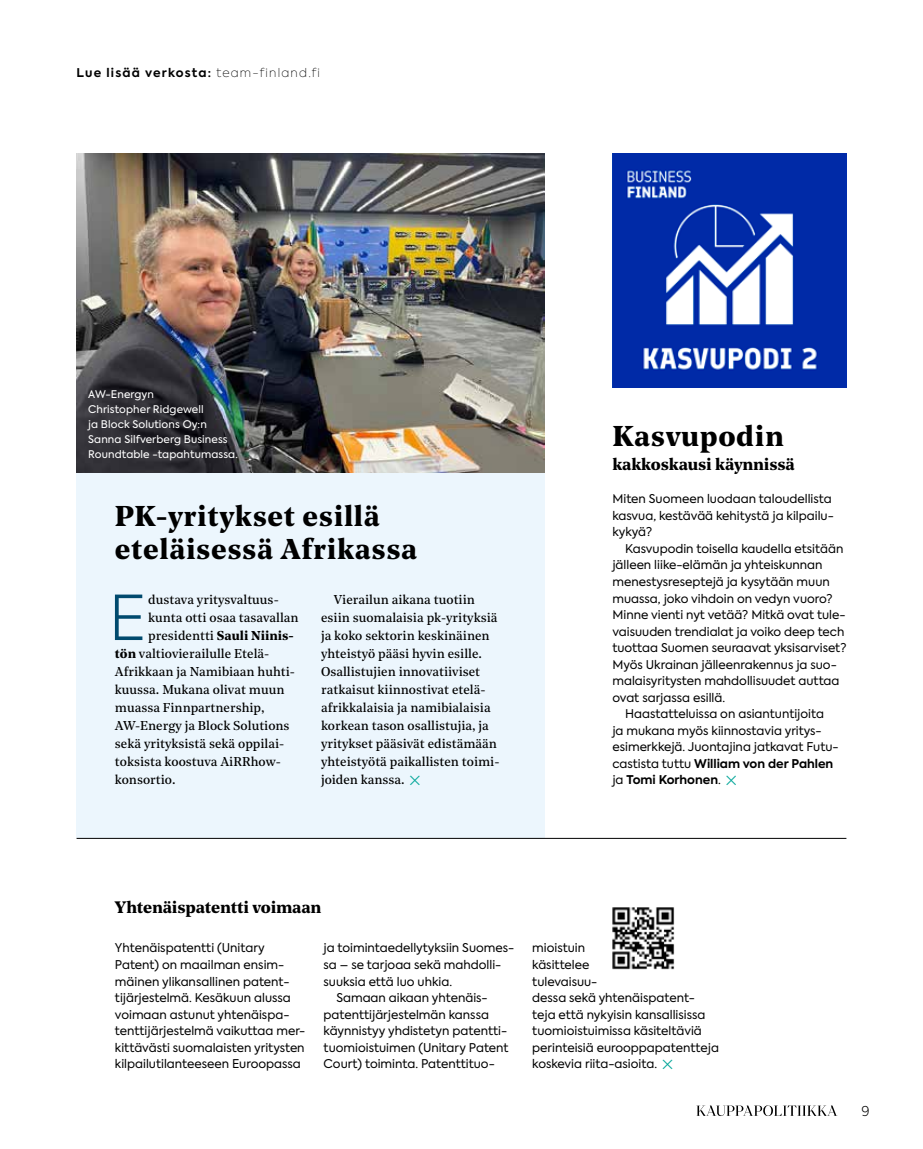
<style>
.page{position:relative;width:923px;height:1149px;background:#fff}
.page>*{position:absolute;margin:0;border:0;box-sizing:border-box;transform-origin:0 0}
.t1{font:300 61.5px "Axiforma";color:#004a6e}
.t2{font:700 28.5px/33px "Noe Text";letter-spacing:.02em;color:#000}
.t3{font:700 16.5px "Noe Text";letter-spacing:-.01em;color:#000}
.t4{font:300 13.5px "Axiforma";color:#000}
.t5{font:12.75px/18px "Noe Text";color:#000}
.t6{font:700 12.75px "Noe Text";color:#000}
.t7{font:12px/16.5px "Axiforma";color:#000}
.t8{font:700 12px "Axiforma";color:#000}
.t9{font:700 12px "Axiforma";letter-spacing:.1em;color:#000}
.t10{font:10.5px/15px "Axiforma";letter-spacing:.01em;color:#fff}
.s1{font-weight:100}
.s2{font-weight:400}
.s3{font-weight:700}
</style>
<div class="page">
<svg style="left:696px;top:1105px;width:140px;height:10px"></svg>
<div style="left:77px;top:153px;width:468px;height:684px;background:#ecf6fd"></div>
<hr style="left:77px;top:837px;width:769px;height:1px;background:#000">
<img style="left:612px;top:153px;width:234px;height:234px">
<img style="left:77px;top:153px;width:468px;height:319px">
<img style="left:612px;top:907px;width:63px;height:62px">
<p class="t9" style="left:77px;top:64px;width:245px">Lue lisää verkosta: <span class="s1">team-finland.fi</span></p>
<p class="t10" style="left:88px;top:387px;width:151px">AW-Energyn<br>Christopher Ridgewell<br>ja Block Solutions Oy:n<br>Sanna Silfverberg Business<br>Roundtable -tapahtumassa.</p>
<h2 class="t2" style="left:115px;top:497px;width:304px">PK-yritykset esillä eteläisessä Afrikassa</h2>
<h1 class="t1" style="left:109px;top:578px;width:38px">E</h1>
<p class="t5" style="left:148px;top:589px;width:132px">dustava yritysvaltuus-</p>
<p class="t5" style="left:321px;top:589px;width:180px;text-indent:13px">Vierailun aikana tuotiin esiin suomalaisia pk-yrityksiä ja koko sektorin keskinäinen yhteistyö pääsi hyvin esille.<br>Osallistujien innovatiiviset ratkaisut kiinnostivat etelä&shy;afrikkalaisia ja namibialaisia korkean tason osallistujia, ja yritykset pääsivät edistämään yhteistyötä paikallisten toimi&shy;joiden kanssa.</p>
<p class="t5" style="left:148px;top:607px;width:152px">kunta otti osaa tasavallan</p>
<p class="t6" style="left:148px;top:625px;width:147px"><span class="s2">presidentti</span> Sauli Niinis-</p>
<p class="t5" style="left:115px;top:643px;width:156px"><span class="s3">tön</span> valtiovierailulle Etelä-</p>
<p class="t5" style="left:115px;top:661px;width:180px">Afrikkaan ja Namibiaan huhti-</p>
<p class="t5" style="left:115px;top:679px;width:171px">kuussa. Mukana olivat muun</p>
<p class="t5" style="left:115px;top:697px;width:151px">muassa Finnpartnership,</p>
<p class="t5" style="left:115px;top:715px;width:176px">AW-Energy ja Block Solutions</p>
<p class="t5" style="left:115px;top:733px;width:171px">sekä yrityksistä sekä oppilai-</p>
<p class="t5" style="left:115px;top:751px;width:167px">toksista koostuva AiRRhow-</p>
<p class="t5" style="left:115px;top:769px;width:62px">konsortio.</p>
<h2 class="t2" style="left:612px;top:418px;width:173px">Kasvupodin</h2>
<h3 class="t3" style="left:612px;top:452px;width:184px">kakkoskausi käynnissä</h3>
<p class="t7" style="left:612px;top:491px;width:223px">Miten Suomeen luodaan taloudellista kasvua, kestävää kehitystä ja kilpailu&shy;kykyä?</p>
<p class="t7" style="left:625px;top:540px;width:220px">Kasvupodin toisella kaudella etsitään</p>
<p class="t7" style="left:612px;top:557px;width:212px">jälleen liike-elämän ja yhteiskunnan</p>
<p class="t7" style="left:612px;top:573px;width:219px">menestysreseptejä ja kysytään muun</p>
<p class="t7" style="left:612px;top:590px;width:222px">muassa, joko vihdoin on vedyn vuoro?</p>
<p class="t7" style="left:612px;top:606px;width:235px">Minne vienti nyt vetää? Mitkä ovat tule-</p>
<p class="t7" style="left:612px;top:623px;width:233px">vaisuuden trendialat ja voiko deep tech</p>
<p class="t7" style="left:612px;top:639px;width:235px">tuottaa Suomen seuraavat yksisarviset?</p>
<p class="t7" style="left:612px;top:656px;width:226px">Myös Ukrainan jälleenrakennus ja suo-</p>
<p class="t7" style="left:612px;top:672px;width:229px">malaisyritysten mahdollisuudet auttaa</p>
<p class="t7" style="left:612px;top:689px;width:114px">ovat sarjassa esillä.</p>
<p class="t7" style="left:625px;top:705px;width:200px">Haastatteluissa on asiantuntijoita</p>
<p class="t7" style="left:612px;top:722px;width:209px">ja mukana myös kiinnostavia yritys-</p>
<p class="t7" style="left:612px;top:738px;width:228px">esimerkkejä. Juontajina jatkavat Futu-</p>
<p class="t8" style="left:612px;top:754px;width:222px"><span class="s2">castista tuttu</span> William von der Pahlen</p>
<p class="t8" style="left:612px;top:771px;width:110px"><span class="s2">ja</span> Tomi Korhonen<span class="s2">.</span></p>
<h3 class="t3" style="left:115px;top:894px;width:208px">Yhtenäispatentti voimaan</h3>
<p class="t7" style="left:115px;top:939px;width:192px">Yhtenäispatentti (Unitary<br>Patent) on maailman ensim&shy;mäinen ylikansallinen patent&shy;tijärjestelmä. Kesäkuun alussa voimaan astunut yhtenäispa&shy;tenttijärjestelmä vaikuttaa mer&shy;kittävästi suomalaisten yritysten kilpailutilanteeseen Euroopassa</p>
<p class="t7" style="left:323px;top:939px;width:192px">ja toimintaedellytyksiin Suomes-</p>
<p class="t7" style="left:323px;top:956px;width:179px">sa – se tarjoaa sekä mahdolli-</p>
<p class="t7" style="left:323px;top:972px;width:130px">suuksia että luo uhkia.</p>
<p class="t7" style="left:336px;top:989px;width:153px">Samaan aikaan yhtenäis-</p>
<p class="t7" style="left:323px;top:1005px;width:167px">patenttijärjestelmän kanssa</p>
<p class="t7" style="left:323px;top:1022px;width:185px">käynnistyy yhdistetyn patentti-</p>
<p class="t7" style="left:323px;top:1038px;width:187px">tuomioistuimen (Unitary Patent</p>
<p class="t7" style="left:323px;top:1055px;width:173px">Court) toiminta. Patenttituo-</p>
<p class="t7" style="left:532px;top:939px;width:188px">mioistuin<br>käsittelee<br>tulevaisuu-<br>dessa sekä yhtenäispatent&shy;teja että nykyisin kansallisissa tuomioistuimissa käsiteltäviä perinteisiä eurooppapatentteja koskevia riita-asioita.</p>
<p class="t4" style="left:861px;top:1101px;width:10px">9</p>
</div>
